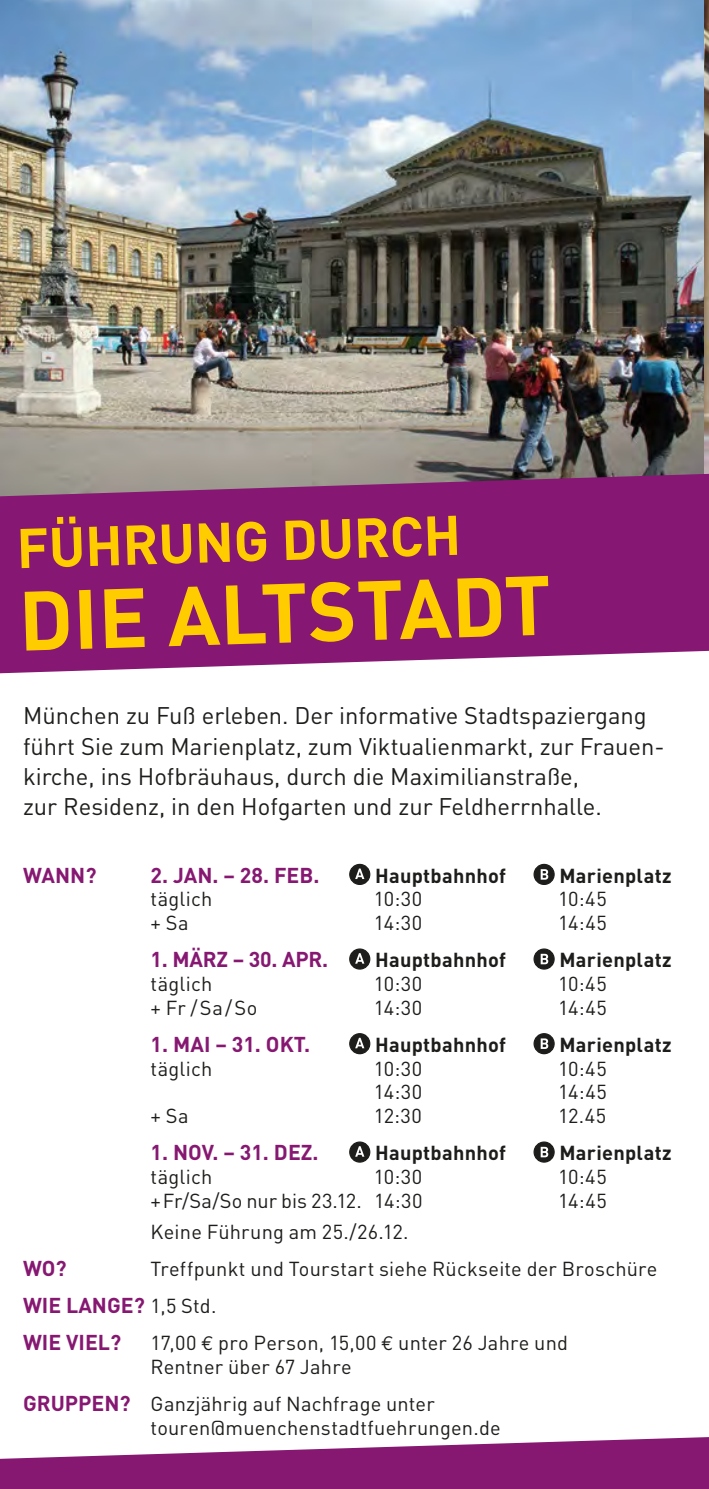
<style>
.page{position:relative;width:709px;height:1489px;background:#fff}
.page>*{position:absolute;margin:0;border:0;box-sizing:border-box;transform-origin:0 0}
.t1{font:700 82.5px "DIN";color:#fc0}
.t2{font:700 55px "DIN";color:#fc0}
.t3{font:23.75px/30px "DIN";color:#1d1d1b}
.t4{font:700 21.25px/37px "DIN";color:#861872}
.t5{font:20px/23.8px "DIN";letter-spacing:.01em;color:#1d1d1b}
.t6{font:700 20px "DIN";letter-spacing:.01em;color:#1d1d1b}
.s1{font-weight:400;font-size:20px;color:#1d1d1b}
.s2{font-family:"Euro Mono"}
.s3{font-weight:700;font-size:21.25px;color:#861872}
</style>
<div class="page">
<img style="left:703px;top:0;width:6px;height:474px">
<svg style="left:0;top:1437px;width:709px;height:51px"></svg>
<img style="left:0;top:0;width:703px;height:474px">
<svg style="left:0;top:474px;width:709px;height:199px;background:#8d2a7b"></svg>
<div style="left:350px;top:864px;width:20px;height:20px;background:#1d1d1b;border-radius:50%"></div>
<div style="left:349px;top:863px;width:21px;height:22px;border:1px solid #1d1d1b;border-radius:50%"></div>
<svg style="left:355px;top:868px;width:9px;height:11px"></svg>
<div style="left:534px;top:864px;width:20px;height:20px;background:#1d1d1b;border-radius:50%"></div>
<div style="left:533px;top:863px;width:21px;height:22px;border:1px solid #1d1d1b;border-radius:50%"></div>
<svg style="left:540px;top:869px;width:8px;height:10px"></svg>
<div style="left:350px;top:949px;width:20px;height:20px;background:#1d1d1b;border-radius:50%"></div>
<div style="left:349px;top:948px;width:21px;height:21px;border:1px solid #1d1d1b;border-radius:50%"></div>
<svg style="left:355px;top:953px;width:9px;height:10px"></svg>
<div style="left:534px;top:949px;width:20px;height:20px;background:#1d1d1b;border-radius:50%"></div>
<div style="left:533px;top:948px;width:21px;height:21px;border:1px solid #1d1d1b;border-radius:50%"></div>
<svg style="left:540px;top:953px;width:8px;height:11px"></svg>
<div style="left:350px;top:1033px;width:20px;height:20px;background:#1d1d1b;border-radius:50%"></div>
<div style="left:349px;top:1033px;width:21px;height:21px;border:1px solid #1d1d1b;border-radius:50%"></div>
<svg style="left:355px;top:1037px;width:9px;height:11px"></svg>
<div style="left:534px;top:1033px;width:20px;height:20px;background:#1d1d1b;border-radius:50%"></div>
<div style="left:533px;top:1033px;width:21px;height:21px;border:1px solid #1d1d1b;border-radius:50%"></div>
<svg style="left:540px;top:1038px;width:8px;height:10px"></svg>
<div style="left:350px;top:1141px;width:20px;height:20px;background:#1d1d1b;border-radius:50%"></div>
<div style="left:349px;top:1141px;width:21px;height:21px;border:1px solid #1d1d1b;border-radius:50%"></div>
<svg style="left:355px;top:1146px;width:9px;height:10px"></svg>
<div style="left:534px;top:1141px;width:20px;height:20px;background:#1d1d1b;border-radius:50%"></div>
<div style="left:533px;top:1141px;width:21px;height:21px;border:1px solid #1d1d1b;border-radius:50%"></div>
<svg style="left:540px;top:1146px;width:8px;height:11px"></svg>
<h2 class="t2" style="left:15px;top:513px;width:436px;rotate:-2deg">FÜHRUNG DURCH</h2>
<h1 class="t1" style="left:17px;top:568px;width:528px;rotate:-2deg">DIE ALTSTADT</h1>
<p class="t3" style="left:23px;top:700px;width:643px">München zu Fuß erleben. Der informative Stadtspaziergang führt Sie zum Marienplatz, zum Viktualienmarkt, zur Frauen&shy;kirche, ins Hofbräuhaus, durch die Maximilianstraße,<br>zur Residenz, in den Hofgarten und zur Feldherrnhalle.</p>
<p class="t4" style="left:23px;top:855px;width:75px">WANN?</p>
<p class="t4" style="left:151px;top:855px;width:170px">2. JAN. – 28. FEB.</p>
<p class="t6" style="left:375px;top:862px;width:132px">Hauptbahnhof</p>
<p class="t6" style="left:559px;top:862px;width:114px">Marienplatz</p>
<p class="t5" style="left:151px;top:886px;width:63px">täglich</p>
<p class="t5" style="left:374px;top:886px;width:50px">10:30</p>
<p class="t5" style="left:558px;top:886px;width:50px">10:45</p>
<p class="t5" style="left:151px;top:910px;width:40px">+ Sa</p>
<p class="t5" style="left:374px;top:910px;width:50px">14:30</p>
<p class="t5" style="left:558px;top:910px;width:50px">14:45</p>
<p class="t4" style="left:151px;top:940px;width:179px">1. MÄRZ – 30. APR.</p>
<p class="t6" style="left:375px;top:946px;width:132px">Hauptbahnhof</p>
<p class="t6" style="left:559px;top:946px;width:114px">Marienplatz</p>
<p class="t5" style="left:151px;top:971px;width:63px">täglich</p>
<p class="t5" style="left:374px;top:971px;width:50px">10:30</p>
<p class="t5" style="left:558px;top:971px;width:50px">10:45</p>
<p class="t5" style="left:151px;top:995px;width:108px">+ Fr / Sa / So</p>
<p class="t5" style="left:374px;top:995px;width:50px">14:30</p>
<p class="t5" style="left:558px;top:995px;width:50px">14:45</p>
<p class="t4" style="left:151px;top:1024px;width:161px">1. MAI – 31. OKT.</p>
<p class="t6" style="left:375px;top:1031px;width:132px">Hauptbahnhof</p>
<p class="t6" style="left:559px;top:1031px;width:114px">Marienplatz</p>
<p class="t5" style="left:151px;top:1055px;width:63px">täglich</p>
<p class="t5" style="left:374px;top:1055px;width:50px">10:30</p>
<p class="t5" style="left:558px;top:1055px;width:50px">10:45</p>
<p class="t5" style="left:374px;top:1079px;width:50px">14:30</p>
<p class="t5" style="left:558px;top:1079px;width:50px">14:45</p>
<p class="t5" style="left:151px;top:1103px;width:40px">+ Sa</p>
<p class="t5" style="left:374px;top:1103px;width:50px">12:30</p>
<p class="t5" style="left:558px;top:1103px;width:50px">12.45</p>
<p class="t4" style="left:151px;top:1132px;width:169px">1. NOV. – 31. DEZ.</p>
<p class="t6" style="left:375px;top:1139px;width:132px">Hauptbahnhof</p>
<p class="t6" style="left:559px;top:1139px;width:114px">Marienplatz</p>
<p class="t5" style="left:151px;top:1164px;width:63px">täglich</p>
<p class="t5" style="left:374px;top:1164px;width:50px">10:30</p>
<p class="t5" style="left:558px;top:1164px;width:50px">10:45</p>
<p class="t5" style="left:151px;top:1188px;width:273px">+ Fr/Sa/So nur bis 23.12. 14:30</p>
<p class="t5" style="left:558px;top:1188px;width:50px">14:45</p>
<p class="t5" style="left:151px;top:1218px;width:259px">Keine Führung am 25./26.12.</p>
<p class="t4" style="left:23px;top:1248px;width:45px">WO?</p>
<p class="t5" style="left:151px;top:1256px;width:508px">Treffpunkt und Tourstart siehe Rückseite der Broschüre</p>
<p class="t4" style="left:23px;top:1285px;width:195px">WIE LANGE? <span class="s1">1,5 Std.<br></span>WIE VIEL?</p>
<p class="t5" style="left:151px;top:1330px;width:419px">17,00 <span class="s2">€</span> pro Person, 15,00 <span class="s2">€</span> unter 26 Jahre und<br>Rentner über 67 Jahre</p>
<p class="t5" style="left:151px;top:1391px;width:352px;text-indent:-128px"><span class="s3">GRUPPEN?</span> Ganzjährig auf Nachfrage unter touren@muenchenstadtfuehrungen.de</p>
</div>
